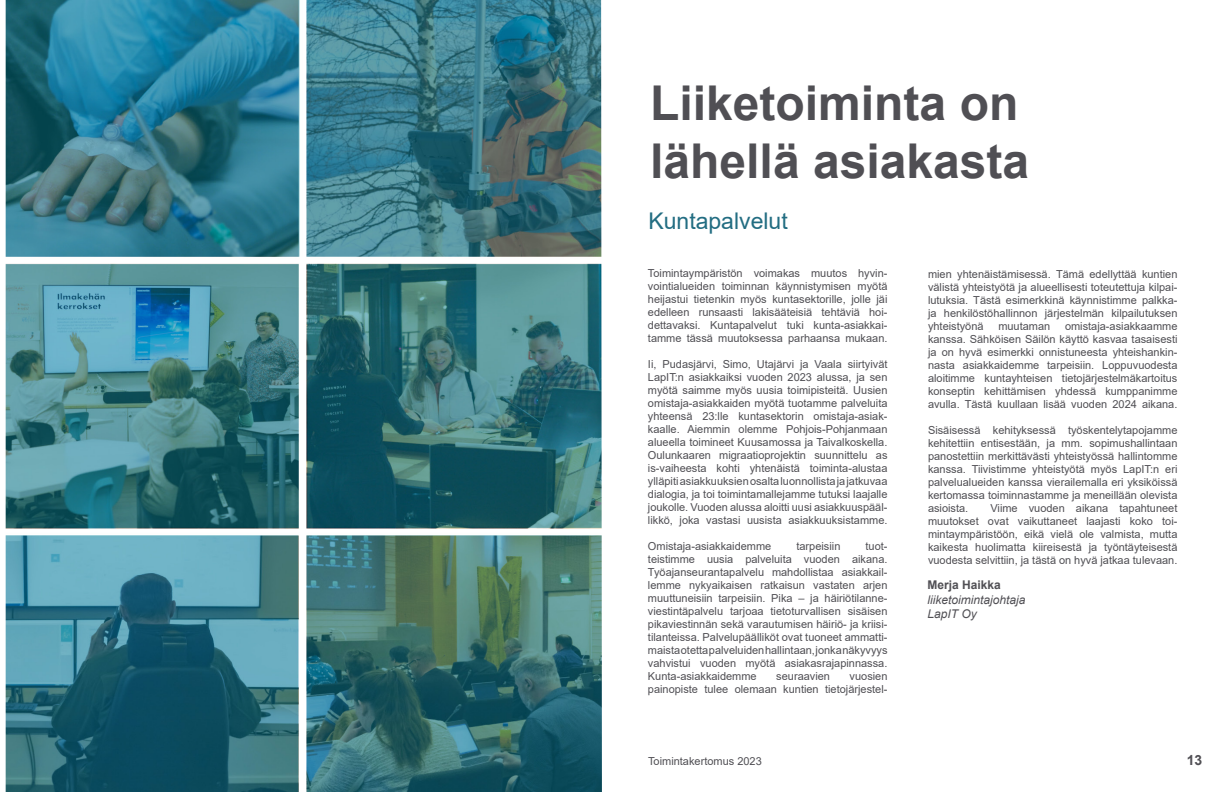
<style>
.page{position:relative;width:1224px;height:792px;background:#fff}
.page>*{position:absolute;margin:0;border:0;box-sizing:border-box;transform-origin:0 0}
.otsikko{font:700 48px/57.6px "Arial";color:#504f54}
.t1{font:23px "Arial";color:#226d82}
.t2{font:700 14px "Arial";color:#504f54}
.t3{font:italic 12px "Arial";color:#504f54}
.t4{font:700 12px "Arial";color:#504f54}
.t5{font:11px/13px "Arial";color:#504f54;text-align:justify}
</style>
<div class="page">
<img style="left:6px;top:0;width:596px;height:792px">
<p class="otsikko" style="left:650px;top:75px;width:380px">Liiketoiminta on lähellä asiakasta</p>
<p class="t1" style="left:648px;top:205px;width:141px">Kuntapalvelut</p>
<p class="t5" style="left:648px;top:267px;width:241px">Toimintaympäristön voimakas muutos hyvin&shy;vointialueiden toiminnan käynnistymisen myötä heijastui tietenkin myös kuntasektorille, jolle jäi edelleen runsaasti lakisääteisiä tehtäviä hoi&shy;dettavaksi. Kuntapalvelut tuki kunta-asiakkai&shy;tamme tässä muutoksessa parhaansa mukaan.</p>
<p class="t5" style="left:648px;top:358px;width:241px">Ii, Pudasjärvi, Simo, Utajärvi ja Vaala siirtyivät LapIT:n asiakkaiksi vuoden 2023 alussa, ja sen myötä saimme myös uusia toimipisteitä. Uusien omistaja-asiakkaiden myötä tuotamme palveluita yhteensä 23:lle kuntasektorin omistaja-asiak&shy;kaalle. Aiemmin olemme Pohjois-Pohjanmaan alueella toimineet Kuusamossa ja Taivalkoskella.<br>Oulunkaaren migraatioprojektin suunnittelu as is-vaiheesta kohti yhtenäistä toiminta-alustaa ylläpiti asiakkuuksien osalta luonnollista ja jatkuvaa dialogia, ja toi toimintamallejamme tutuksi laajalle joukolle. Vuoden alussa aloitti uusi asiakkuuspääl&shy;likkö, joka vastasi uusista asiakkuuksistamme.</p>
<p class="t5" style="left:648px;top:540px;width:125px">Omistaja-asiakkaidemme</p>
<p class="t5" style="left:796px;top:540px;width:46px">tarpeisiin</p>
<p class="t5" style="left:648px;top:540px;width:241px;text-indent:218px">tuot&shy;teistimme uusia palveluita vuoden aikana.<br>Työajanseurantapalvelu mahdollistaa asiakkail&shy;lemme nykyaikaisen ratkaisun vastaten arjen muuttuneisiin tarpeisiin. Pika – ja häiriötilanne&shy;viestintäpalvelu tarjoaa tietoturvallisen sisäisen pikaviestinnän sekä varautumisen häiriö- ja kriisi&shy;tilanteissa. Palvelupäälliköt ovat tuoneet ammatti&shy;maista otetta palveluiden hallintaan, jonka näkyvyys vahvistui vuoden myötä asiakasrajapinnassa.</p>
<p class="t5" style="left:648px;top:670px;width:110px">Kunta-asiakkaidemme</p>
<p class="t5" style="left:776px;top:670px;width:55px">seuraavien</p>
<p class="t5" style="left:648px;top:670px;width:241px;text-align:right">vuosien<br>painopiste tulee olemaan kuntien tietojärjestel-</p>
<p class="t5" style="left:928px;top:268px;width:251px">mien yhtenäistämisessä. Tämä edellyttää kuntien välistä yhteistyötä ja alueellisesti toteutettuja kilpai&shy;lutuksia. Tästä esimerkkinä käynnistimme palkka&shy;ja henkilöstöhallinnon järjestelmän kilpailutuksen yhteistyönä</p>
<p class="t5" style="left:928px;top:320px;width:251px;text-indent:137px">omistaja-asiakkaamme kanssa. Sähköisen Säilön käyttö kasvaa tasaisesti ja on hyvä esimerkki onnistuneesta yhteishankin&shy;nasta asiakkaidemme tarpeisiin. Loppuvuodesta aloitimme kuntayhteisen tietojärjestelmäkartoitus konseptin kehittämisen yhdessä kumppanimme avulla. Tästä kuullaan lisää vuoden 2024 aikana.</p>
<p class="t5" style="left:928px;top:424px;width:251px">Sisäisessä kehityksessä työskentelytapojamme kehitettiin entisestään, ja mm. sopimushallintaan panostettiin merkittävästi yhteistyössä hallintomme kanssa. Tiivistimme yhteistyötä myös LapIT:n eri palvelualueiden kanssa vierailemalla eri yksiköissä kertomassa toiminnastamme ja meneillään olevista asioista.</p>
<p class="t5" style="left:998px;top:320px;width:53px">muutaman</p>
<p class="t5" style="left:928px;top:502px;width:251px;text-indent:62px">Viime vuoden aikana tapahtuneet muutokset ovat vaikuttaneet laajasti koko toi&shy;mintaympäristöön, eikä vielä ole valmista, mutta kaikesta huolimatta kiireisestä ja työntäyteisestä vuodesta selvittiin, ja tästä on hyvä jatkaa tulevaan.</p>
<p class="t4" style="left:927px;top:576px;width:75px">Merja Haikka</p>
<p class="t3" style="left:927px;top:592px;width:100px">liiketoimintajohtaja</p>
<p class="t3" style="left:927px;top:606px;width:51px">LapIT Oy</p>
<p class="t5" style="left:648px;top:754px;width:115px">Toimintakertomus 2023</p>
<p class="t2" style="left:1187px;top:750px;width:17px">13</p>
</div>
